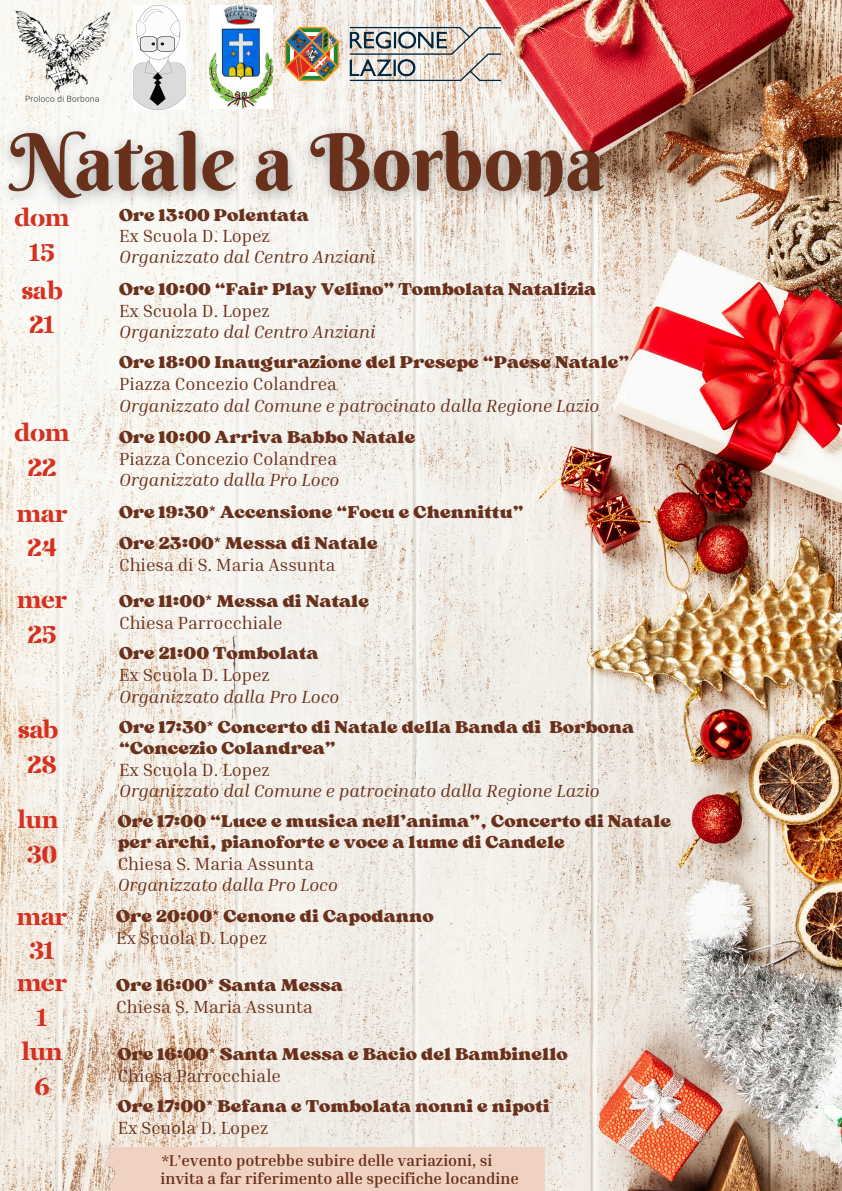
<style>
.page{position:relative;width:842px;height:1191px;background:#fff}
.page>*{position:absolute;margin:0;border:0;box-sizing:border-box;transform-origin:0 0}
.t1{font:25px/34.5px "Saint George Lowercase Stencil";color:#d53020;text-align:center}
.t2{font:18px/21.2px "Sergio Trendy";color:#69301b}
.t3{font:italic 18px/21.7px "Inria Serif";color:#69301b}
.t4{font:18px/21.8px "Inria Serif";color:#69301b}
.t5{font:700 16px "Inria Serif";color:#69301b}
.s1{font-family:"Sergio Trendy";font-style:normal}
.s2{font-style:normal}
.s3{font-family:"Inria Serif"}
.s4{font-family:"Inria Serif";font-style:italic}
.s5{font-family:"Sergio Trendy"}
</style>
<div class="page">
<img style="left:0;top:0;width:842px;height:1190px">
<img style="left:12px;top:9px;width:102px;height:98px">
<img style="left:134px;top:6px;width:51px;height:103px">
<img style="left:210px;top:6px;width:62px;height:103px">
<div style="left:93px;top:1147px;width:452px;height:43px;background:#f0d2c3"></div>
<img style="left:285px;top:0;width:215px;height:107px">
<img style="left:0;top:114px;width:625px;height:107px">
<p class="t1" style="left:15px;top:202px;width:56px">DOM<br>15</p>
<h2 class="t1" style="left:22px;top:274px;width:42px">SAB<br>21</h2>
<h2 class="t1" style="left:15px;top:416px;width:56px">DOM<br>22</h2>
<h4 class="t1" style="left:17px;top:497px;width:52px">MAR<br>24</h4>
<h4 class="t1" style="left:17px;top:583px;width:51px">MER<br>25</h4>
<h2 class="t1" style="left:18px;top:714px;width:41px">sab<br>28</h2>
<h2 class="t1" style="left:18px;top:804px;width:42px">LUN<br>30</h2>
<h2 class="t1" style="left:17px;top:900px;width:52px">mar<br>31</h2>
<h3 class="t1" style="left:17px;top:966px;width:51px">mer<br>1</h3>
<h3 class="t1" style="left:22px;top:1035px;width:42px">LUN<br>6</h3>
<p class="t3" style="left:119px;top:203px;width:258px;line-height:21.4px"><span class="s1">Ore 13:00 Polentata<br></span><span class="s2">Ex Scuola D. Lopez<br></span>Organizzato dal Centro Anziani</p>
<p class="t2" style="left:119px;top:278px;width:479px;line-height:21.7px">Ore 10:00 “Fair Play Velino” Tombolata Natalizia<br><span class="s3">Ex Scuola D. Lopez<br></span><span class="s4">Organizzato dal Centro Anziani</span></p>
<p class="t3" style="left:119px;top:350px;width:512px"><span class="s1">Ore 18:00 Inaugurazione del Presepe “Paese Natale”<br></span><span class="s2">Piazza Concezio Colandrea<br></span>Organizzato dal Comune e patrocinato dalla Regione Lazio</p>
<h4 class="t2" style="left:119px;top:426px;width:298px">Ore 10:00 Arriva Babbo Natale<br><span class="s3">Piazza Concezio Colandrea<br></span><span class="s4">Organizzato dalla Pro Loco</span></h4>
<h2 class="t2" style="left:119px;top:501px;width:406px">Ore 19:30* Accensione “Focu e Chennittu”</h2>
<h4 class="t2" style="left:119px;top:531px;width:260px;line-height:22px">Ore 23:00* Messa di Natale<br><span class="s3">Chiesa di S. Maria Assunta</span></h4>
<h4 class="t2" style="left:119px;top:589px;width:251px;line-height:22px">Ore 11:00* Messa di Natale<br><span class="s3">Chiesa Parrocchiale</span></h4>
<h2 class="t3" style="left:119px;top:641px;width:222px"><span class="s1">Ore 21:00 Tombolata<br></span><span class="s2">Ex Scuola D. Lopez<br></span>Organizzato dalla Pro Loco</h2>
<h4 class="t2" style="left:119px;top:715px;width:517px">Ore 17:30* Concerto di Natale della Banda di Borbona “Concezio Colandrea”<br><span class="s3">Ex Scuola D. Lopez<br></span><span class="s4">Organizzato dal Comune e patrocinato dalla Regione Lazio</span></h4>
<h4 class="t2" style="left:118px;top:809px;width:555px">Ore 17:00 “Luce e musica nell’anima”, Concerto di Natale per archi, pianoforte e voce a lume di Candele<br><span class="s3">Chiesa S. Maria Assunta<br></span><span class="s4">Organizzato dalla Pro Loco</span></h4>
<h4 class="t2" style="left:116px;top:905px;width:319px;line-height:21.8px">Ore 20:00* Cenone di Capodanno<br><span class="s3">Ex Scuola D. Lopez</span></h4>
<h4 class="t4" style="left:116px;top:973px;width:228px"><span class="s5">Ore 16:00* Santa Messa<br></span>Chiesa S. Maria Assunta</h4>
<h4 class="t2" style="left:118px;top:1042px;width:452px;line-height:22px">Ore 16:00* Santa Messa e Bacio del Bambinello<br><span class="s3">Chiesa Parrocchiale</span></h4>
<h4 class="t2" style="left:118px;top:1094px;width:433px;line-height:22px">Ore 17:00* Befana e Tombolata nonni e nipoti<br><span class="s3">Ex Scuola D. Lopez</span></h4>
<h3 class="t5" style="left:162px;top:1149px;width:332px">*L’evento potrebbe subire delle variazioni, si</h3>
<h4 class="t5" style="left:160px;top:1168px;width:360px">invita a far riferimento alle specifiche locandine</h4>
</div>
